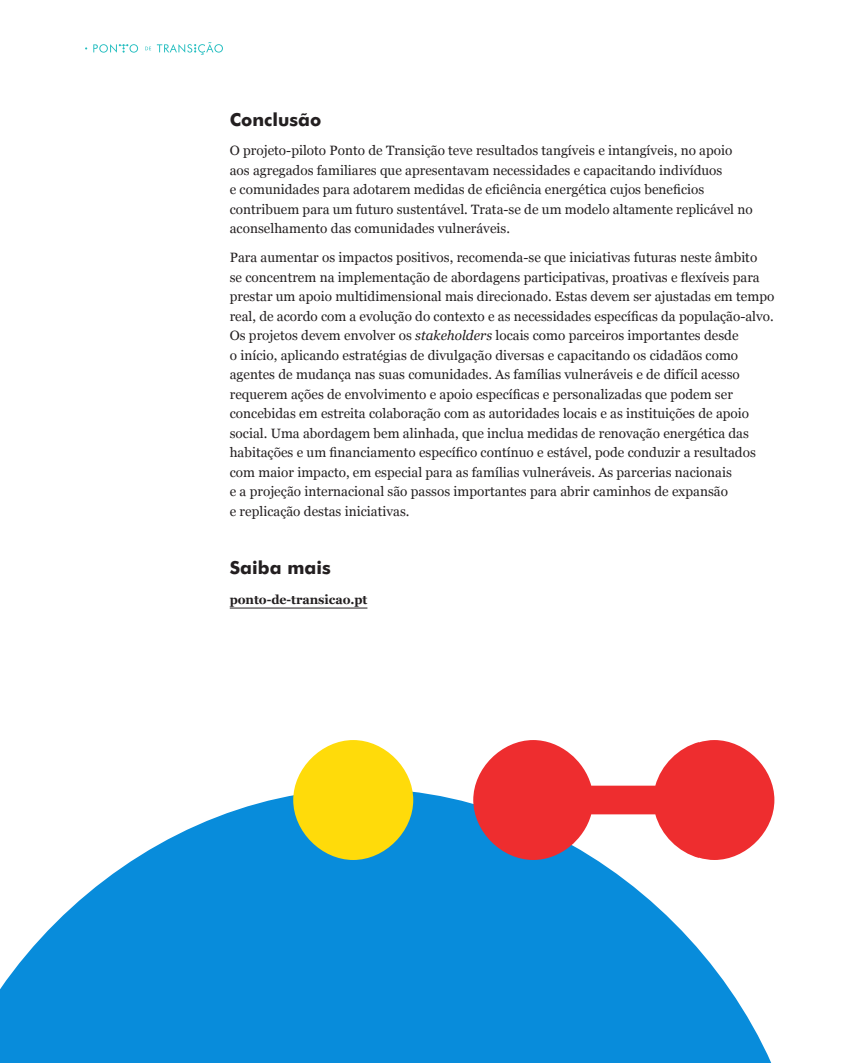
<style>
.page{position:relative;width:851px;height:1063px;background:#fff}
.page>*{position:absolute;margin:0;border:0;box-sizing:border-box;transform-origin:0 0}
.t1{font:800 18px "Futura BT";color:#231f20}
.t2{font:13.5px/19.5px "Georgia";color:#231f20}
.t3{font:700 12.75px "Georgia";letter-spacing:-.005em;color:#231f20}
.s1{font-style:italic}
</style>
<div class="page">
<svg style="left:93px;top:44px;width:45px;height:9px"></svg>
<svg style="left:157px;top:42px;width:66px;height:13px"></svg>
<svg style="left:145px;top:47px;width:6px;height:3px"></svg>
<hr style="left:230px;top:608px;width:137px;height:1px;background:#231f20">
<svg style="left:0;top:789px;width:775px;height:274px;fill:#088cdb"></svg>
<svg style="left:473px;top:740px;width:301px;height:120px"></svg>
<div style="left:293px;top:740px;width:120px;height:120px;background:#ffdb0a;border-radius:50%"></div>
<hr style="left:850px;top:0;width:1px;height:1063px;background:#21bdbf">
<h1 class="t1" style="left:230px;top:108px;width:93px">Conclusão</h1>
<p class="t2" style="left:230px;top:140px;width:524px">O projeto-piloto Ponto de Transição teve resultados tangíveis e intangíveis, no apoio aos agregados familiares que apresentavam necessidades e capacitando indivíduos<br>e comunidades para adotarem medidas de eficiência energética cujos beneficios contribuem para um futuro sustentável. Trata-se de um modelo altamente replicável no aconselhamento das comunidades vulneráveis.</p>
<p class="t2" style="left:230px;top:247px;width:546px">Para aumentar os impactos positivos, recomenda-se que iniciativas futuras neste âmbito<br>se concentrem na implementação de abordagens participativas, proativas e flexíveis para prestar um apoio multidimensional mais direcionado. Estas devem ser ajustadas em tempo real, de acordo com a evolução do contexto e as necessidades específicas da população-alvo.<br>Os projetos devem envolver os <span class="s1">stakeholders</span> locais como parceiros importantes desde<br>o início, aplicando estratégias de divulgação diversas e capacitando os cidadãos como agentes de mudança nas suas comunidades. As famílias vulneráveis e de difícil acesso requerem ações de envolvimento e apoio específicas e personalizadas que podem ser concebidas em estreita colaboração com as autoridades locais e as instituições de apoio social. Uma abordagem bem alinhada, que inclua medidas de renovação energética das habitações e um financiamento específico contínuo e estável, pode conduzir a resultados com maior impacto, em especial para as famílias vulneráveis. As parcerias nacionais<br>e a projeção internacional são passos importantes para abrir caminhos de expansão<br>e replicação destas iniciativas.</p>
<h1 class="t1" style="left:230px;top:556px;width:102px">Saiba mais</h1>
<p class="t3" style="left:230px;top:590px;width:139px">ponto-de-transicao.pt</p>
</div>
